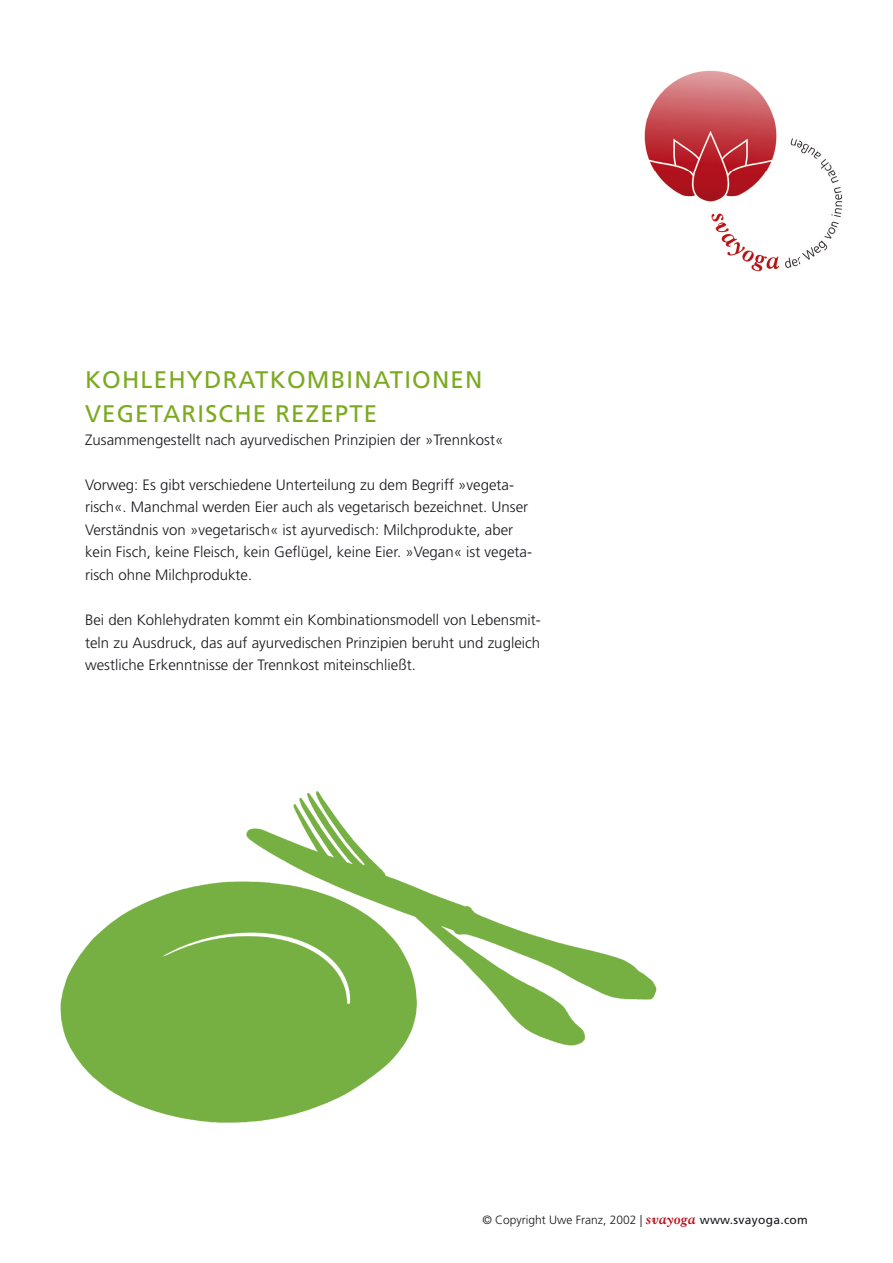
<style>
.page{position:relative;width:893px;height:1263px;background:#fff}
.page>*{position:absolute;margin:0;border:0;box-sizing:border-box;transform-origin:0 0}
.t1{font:24px/34.5px "Frutiger LT";letter-spacing:.05em;color:#7baa20}
.t2{font:300 15px/22.5px "Frutiger LT";color:#1a171c}
.t3{font:300 12px "Frutiger LT";color:#1a171c}
.s1{font-family:"Goudy";font-weight:700;font-style:italic;font-size:15px;color:#b7101d}
.s2{font-weight:400}
</style>
<div class="page">
<img style="left:60px;top:791px;width:597px;height:332px">
<img style="left:644px;top:70px;width:199px;height:202px">
<h1 class="t1" style="left:85px;top:362px;width:399px">KOHLEHYDRATKOMBINATIONEN<br>VEGETARISCHE REZEPTE</h1>
<p class="t2" style="left:85px;top:429px;width:420px">Zusammengestellt nach ayurvedischen Prinzipien der »Trennkost«</p>
<p class="t2" style="left:85px;top:474px;width:449px">Vorweg: Es gibt verschiedene Unterteilung zu dem Begriff »vegeta&shy;risch«. Manchmal werden Eier auch als vegetarisch bezeichnet. Unser Verständnis von »vegetarisch« ist ayurvedisch: Milchprodukte, aber kein Fisch, keine Fleisch, kein Geflügel, keine Eier. »Vegan« ist vegeta&shy;risch ohne Milchprodukte.</p>
<p class="t2" style="left:85px;top:609px;width:457px;text-align:justify">Bei den Kohlehydraten kommt ein Kombinationsmodell von Lebensmit&shy;teln zu Ausdruck, das auf ayurvedischen Prinzipien beruht und zugleich westliche Erkenntnisse der Trennkost miteinschließt.</p>
<p class="t3" style="left:482px;top:1213px;width:327px">© Copyright Uwe Franz, 2002 | <span class="s1">svayoga</span> <span class="s2">www.svayoga.com</span></p>
</div>
